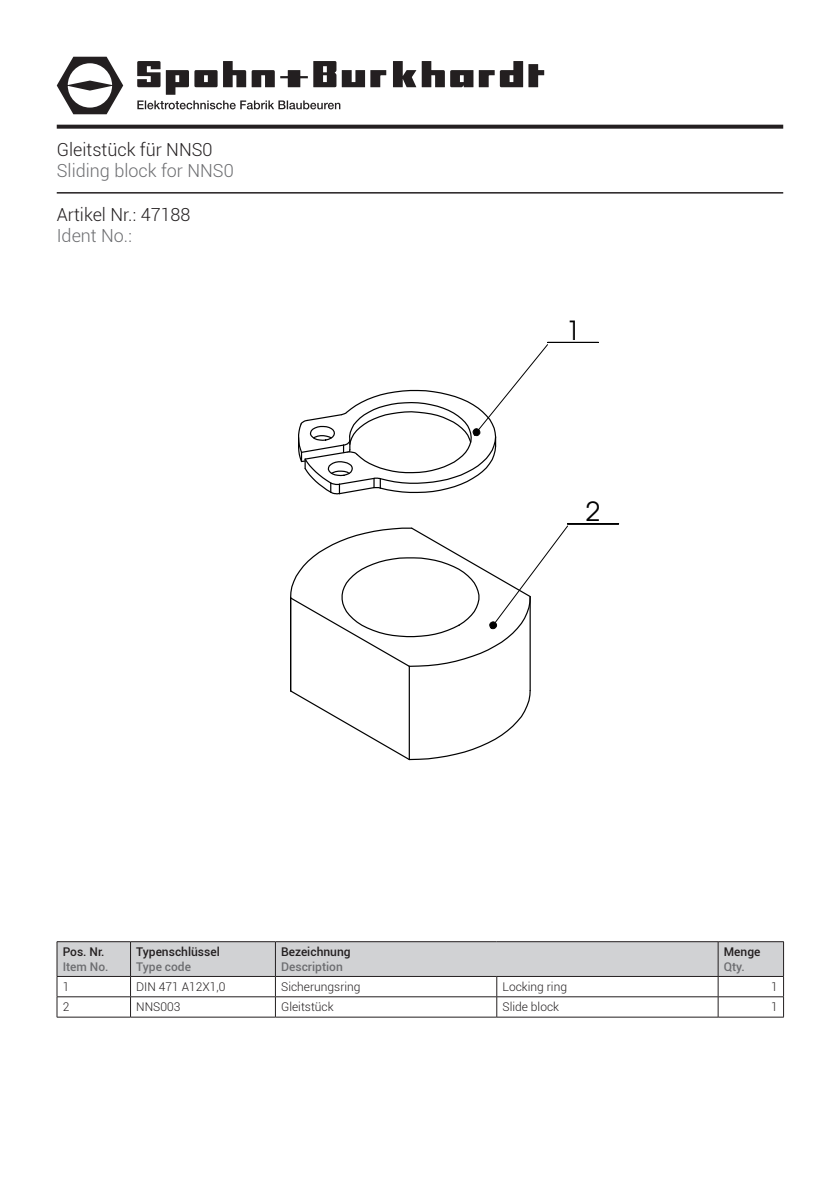
<style>
.page{position:relative;width:840px;height:1191px;background:#fff}
.page>*{position:absolute;margin:0;border:0;box-sizing:border-box;transform-origin:0 0}
.t1{font:26.4px "Avant Garde";color:#000}
.t2{font:300 18px "Roboto";color:#231f20}
.t3{font:300 18px "Roboto";color:#6c6d70}
.t4{font:300 12px "Roboto";color:#231f20}
.t5{font:500 12px "Roboto";color:#231f20}
.t6{font:500 12px "Roboto";color:#6c6d70}
</style>
<div class="page">
<svg style="left:57px;top:57px;width:66px;height:57px"></svg>
<svg style="left:450px;top:61px;width:94px;height:26px"></svg>
<svg style="left:393px;top:61px;width:51px;height:26px"></svg>
<svg style="left:137px;top:61px;width:249px;height:48px"></svg>
<svg style="left:57px;top:125px;width:725px;height:4px;background:#353132"></svg>
<hr style="left:57px;top:192px;width:725px;height:2px;background:#231f20">
<hr style="left:529px;top:597px;width:1px;height:93px;background:#000">
<hr style="left:408px;top:666px;width:1px;height:93px;background:#000">
<hr style="left:290px;top:598px;width:1px;height:93px;background:#000">
<svg style="left:290px;top:689px;width:241px;height:72px"></svg>
<hr style="left:547px;top:342px;width:51px;height:1px;background:#000">
<svg style="left:298px;top:344px;width:250px;height:151px"></svg>
<hr style="left:567px;top:523px;width:51px;height:1px;background:#000">
<svg style="left:290px;top:524px;width:278px;height:144px"></svg>
<svg style="left:57px;top:941px;width:726px;height:75px"></svg>
<hr style="left:57px;top:1016px;width:73px;height:1px;background:#231f20">
<hr style="left:130px;top:1016px;width:145px;height:1px;background:#231f20">
<hr style="left:275px;top:1016px;width:221px;height:1px;background:#231f20">
<hr style="left:496px;top:1016px;width:221px;height:1px;background:#231f20">
<hr style="left:717px;top:1016px;width:66px;height:1px;background:#231f20">
<h2 class="t2" style="left:57px;top:137px;width:157px">Gleitstück für NNS0</h2>
<h2 class="t3" style="left:57px;top:158px;width:178px">Sliding block for NNS0</h2>
<h2 class="t2" style="left:57px;top:202px;width:135px">Artikel Nr.: 47188</h2>
<h2 class="t3" style="left:57px;top:223px;width:77px">Ident No.:</h2>
<p class="t5" style="left:63px;top:943px;width:43px">Pos. Nr.</p>
<p class="t6" style="left:63px;top:958px;width:47px">Item No.</p>
<p class="t5" style="left:136px;top:943px;width:85px">Typenschlüssel</p>
<p class="t6" style="left:136px;top:958px;width:56px">Type code</p>
<p class="t5" style="left:281px;top:943px;width:71px">Bezeichnung</p>
<p class="t6" style="left:281px;top:958px;width:63px">Description</p>
<h1 class="t1" style="left:565px;top:320px;width:16px">1</h1>
<h1 class="t1" style="left:585px;top:501px;width:16px">2</h1>
<p class="t5" style="left:723px;top:943px;width:38px">Menge</p>
<p class="t6" style="left:723px;top:958px;width:22px">Qty.</p>
<p class="t4" style="left:63px;top:978px;width:8px">1</p>
<p class="t4" style="left:136px;top:978px;width:91px">DIN 471 A12X1,0</p>
<p class="t4" style="left:281px;top:978px;width:81px">Sicherungsring</p>
<p class="t4" style="left:502px;top:978px;width:66px">Locking ring</p>
<p class="t4" style="left:770px;top:978px;width:8px">1</p>
<p class="t4" style="left:63px;top:999px;width:8px">2</p>
<p class="t4" style="left:136px;top:999px;width:46px">NNS003</p>
<p class="t4" style="left:281px;top:999px;width:54px">Gleitstück</p>
<p class="t4" style="left:502px;top:999px;width:58px">Slide block</p>
<p class="t4" style="left:770px;top:999px;width:8px">1</p>
</div>
